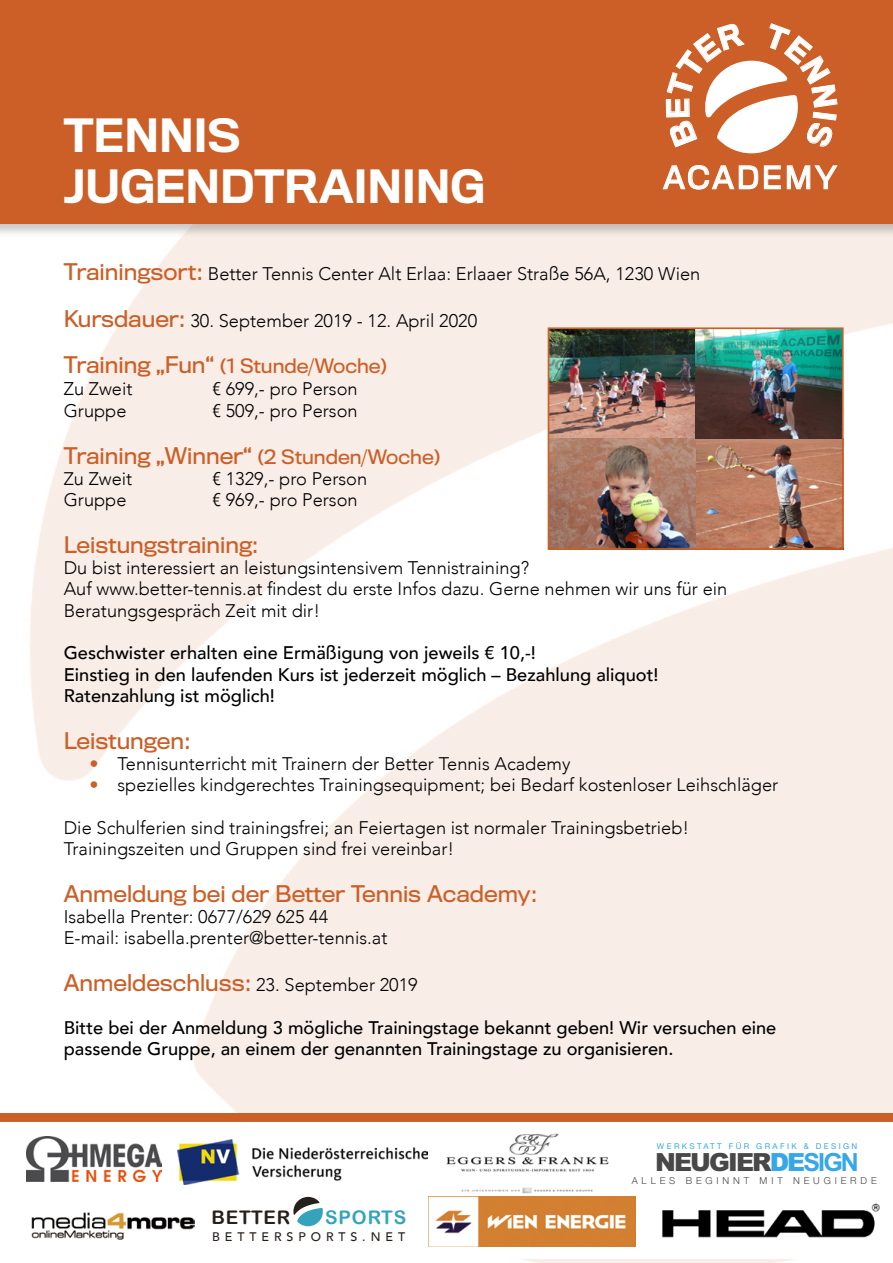
<style>
.page{position:relative;width:893px;height:1263px;background:#fff}
.page>*{position:absolute;margin:0;border:0;box-sizing:border-box;transform-origin:0 0}
.t1{font:500 42.6px/51px "Titling Gothic FB Normal";color:#fff}
.t2{font:29.1px "Titling Gothic FB Normal";letter-spacing:.1em;color:#fff}
.t3{font:900 25.05px "Arial";letter-spacing:-.075em;color:#484848}
.t4{font:21.3px "Titling Gothic FB Normal";color:#cb5f27}
.t5{font:18.75px "Arial Rounded MT Bold";letter-spacing:.03em;color:#26201c}
.t6{font:18.75px "Arial Rounded MT Bold";letter-spacing:.05em;color:#35a4bb}
.t7{font:18.45px "Titling Gothic FB Normal";color:#cb5f27}
.t8{font:300 18.3px/21.3px "Avenir";color:#000}
.t9{font:500 18.3px/21.3px "Avenir";color:#000}
.t10{font:500 12.45px "Avenir";letter-spacing:.4em;color:#26201c}
.t11{font:300 9.6px "Helvetica Neue";letter-spacing:.4em;color:#484848}
.t12{font:8.1px "Helvetica Neue";letter-spacing:.3em;color:#36a7e9}
.s1{font-family:"Titling Gothic FB Normal";font-weight:400;font-size:21.3px;color:#cb5f27}
.s2{font-size:21.3px}
.s3{font-size:18.45px}
.s4{color:#cb5f27}
.s5{color:#36a7e9}
.s6{font-weight:700;color:#36a7e9}
</style>
<div class="page">
<div style="left:0;top:0;width:893px;height:238px;background:#000;opacity:.22"></div>
<div style="left:0;top:0;width:893px;height:224px;background:#cb5f27"></div>
<svg style="left:662px;top:165px;width:119px;height:25px"></svg>
<svg style="left:787px;top:165px;width:51px;height:25px"></svg>
<div style="left:0;top:1113px;width:893px;height:9px;background:#cb5f27"></div>
<img style="left:551px;top:330px;width:290px;height:217px">
<div style="left:548px;top:327px;width:296px;height:223px;border:2px solid #cb5f27"></div>
<img style="left:27px;top:1136px;width:134px;height:45px">
<img style="left:177px;top:1139px;width:251px;height:45px">
<img style="left:662px;top:1203px;width:218px;height:35px">
<img style="left:446px;top:1133px;width:163px;height:61px">
<img style="left:31px;top:1212px;width:163px;height:28px">
<img style="left:428px;top:1197px;width:208px;height:50px">
<svg style="left:293px;top:1197px;width:30px;height:29px"></svg>
<svg style="left:665px;top:23px;width:173px;height:131px"></svg>
<h1 class="t1" style="left:64px;top:111px;width:423px">TENNIS<br>JUGENDTRAINING</h1>
<h2 class="t2" style="left:663px;top:161px;width:175px">ACADEMY</h2>
<p class="t8" style="left:64px;top:263px;width:638px"><span class="s1">Trainingsort:</span> Better Tennis Center Alt Erlaa: Erlaaer Straße 56A, 1230 Wien</p>
<p class="t8" style="left:64px;top:310px;width:415px"><span class="s1">Kursdauer:</span> 30. September 2019 - 12. April 2020</p>
<p class="t7" style="left:64px;top:356px;width:325px"><span class="s2">Training „Fun“</span> (1 Stunde/Woche)</p>
<p class="t8" style="left:64px;top:378px;width:70px"><span class="s3">Z</span>u Zweit</p>
<p class="t8" style="left:212px;top:378px;width:147px">€ 699,- pro Person</p>
<p class="t8" style="left:64px;top:400px;width:64px">Gruppe</p>
<p class="t8" style="left:212px;top:400px;width:147px">€ 509,- pro Person</p>
<p class="t4" style="left:64px;top:443px;width:378px">Training „Winner“ <span class="s3">(2 Stunden/Woche)</span></p>
<p class="t8" style="left:64px;top:468px;width:70px">Zu Zweit</p>
<p class="t8" style="left:212px;top:468px;width:156px">€ 1329,- pro Person</p>
<p class="t8" style="left:64px;top:489px;width:64px">Gruppe</p>
<p class="t8" style="left:212px;top:489px;width:147px">€ 969,- pro Person</p>
<p class="t4" style="left:64px;top:532px;width:196px">Leistungstraining:</p>
<p class="t8" style="left:64px;top:557px;width:665px">Du bist interessiert an leistungsintensivem Tennistraining?<br>Auf www.better-tennis.at findest du erste Infos dazu. Gerne nehmen wir uns für ein<br>Beratungsgespräch Zeit mit dir!</p>
<p class="t9" style="left:64px;top:641px;width:596px">Geschwister erhalten eine Ermäßigung von jeweils € 10,-!<br>Einstieg in den laufenden Kurs ist jederzeit möglich – Bezahlung aliquot!<br>Ratenzahlung ist möglich!</p>
<p class="t4" style="left:64px;top:728px;width:128px">Leistungen:</p>
<p class="t8" style="left:89px;top:753px;width:483px"><span class="s4">•</span> Tennisunterricht mit Trainern der Better Tennis Academy</p>
<p class="t8" style="left:89px;top:774px;width:690px"><span class="s4">•</span> spezielles kindgerechtes Trainingsequipment; bei Bedarf kostenloser Leihschläger</p>
<p class="t8" style="left:64px;top:817px;width:627px">Die Schulferien sind trainingsfrei; an Feiertagen ist normaler Trainingsbetrieb!<br>Trainingszeiten und Gruppen sind frei vereinbar!</p>
<p class="t4" style="left:64px;top:881px;width:475px">Anmeldung bei der Better Tennis Academy:</p>
<p class="t8" style="left:64px;top:906px;width:325px">Isabella Prenter: 0677/629 625 44<br>E-mail: isabella.prenter@better-tennis.at</p>
<p class="t8" style="left:64px;top:974px;width:355px"><span class="s1">Anmeldeschluss:</span> 23. September 2019</p>
<p class="t9" style="left:64px;top:1016px;width:714px">Bitte bei der Anmeldung 3 mögliche Trainingstage bekannt geben! Wir versuchen eine passende Gruppe, an einem der genannten Trainingstage zu organisieren.</p>
<p class="t12" style="left:657px;top:1140px;width:202px">WERKSTATT FÜR GRAFIK &amp; DESIGN</p>
<h3 class="t3" style="left:655px;top:1144px;width:205px">NEUGIER<span class="s5">DE</span><span class="s6">SIGN</span></h3>
<p class="t5" style="left:212px;top:1207px;width:80px">BETTER</p>
<p class="t6" style="left:325px;top:1207px;width:83px">SPORTS</p>
<p class="t10" style="left:212px;top:1226px;width:195px">BETTERSPORTS.NET</p>
<p class="t11" style="left:632px;top:1173px;width:246px">ALLES BEGINNT MIT NEUGIERDE</p>
</div>
